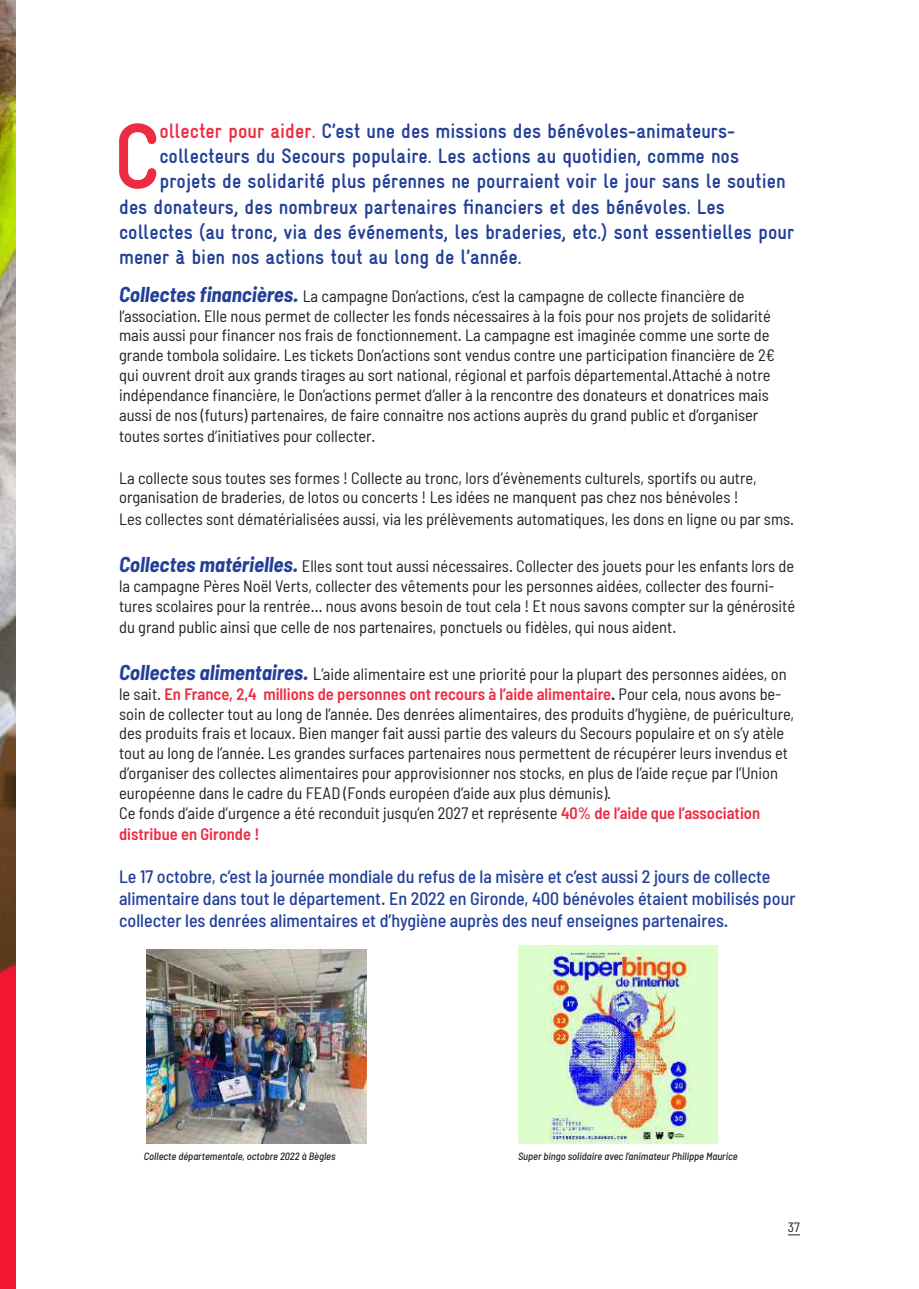
<style>
.page{position:relative;width:919px;height:1289px;background:#fff}
.page>*{position:absolute;margin:0;border:0;box-sizing:border-box;transform-origin:0 0}
.t1{font:700 93.3px "Gravur Condensed Pro";color:#ed2c41}
.t2{font:700 21px "Gravur Condensed Pro";color:#223f99}
.t3{font:500 semi-condensed 18px/21.6px "Barlow";color:#223f99}
.t4{font:semi-condensed 16.5px/19.8px "Barlow";color:#231f20}
.t5{font:600 semi-condensed 16.5px "Barlow";color:#ed2c41}
.t6{font:semi-condensed 13.5px "Barlow";color:#231f20}
.t7{font:italic 500 semi-condensed 10.5px "Barlow";color:#231f20}
.s1{color:#ed2c41}
.s2{font-weight:700;font-style:italic;font-size:21px;color:#223f99}
.s3{font-size:18px}
.s4{font-weight:600;color:#ed2c41}
.s5{font-weight:600}
</style>
<div class="page">
<img style="left:147px;top:949px;width:219px;height:194px">
<img style="left:518px;top:945px;width:200px;height:197px">
<img style="left:0;top:0;width:15px;height:1288px">
<h1 class="t1" style="left:113px;top:105px;width:48px">C</h1>
<p class="t2" style="left:159px;top:119px;width:577px"><span class="s1">ollecter pour aider.</span> C’est une des missions des bénévoles-animateurs-</p>
<p class="t2" style="left:159px;top:144px;width:581px">collecteurs du Secours populaire. Les actions au quotidien, comme nos</p>
<p class="t2" style="left:159px;top:170px;width:627px">projets de solidarité plus pérennes ne pourraient voir le jour sans le soutien</p>
<p class="t2" style="left:119px;top:195px;width:607px">des donateurs, des nombreux partenaires financiers et des bénévoles. Les</p>
<p class="t2" style="left:119px;top:220px;width:676px">collectes (au tronc, via des événements, les braderies, etc.) sont essentielles pour</p>
<p class="t2" style="left:119px;top:245px;width:404px">mener à bien nos actions tout au long de l’année.</p>
<p class="t4" style="left:119px;top:285px;width:657px"><span class="s2">Collectes financières.</span> La campagne Don’actions, c’est la campagne de collecte financière de l’association. Elle nous permet de collecter les fonds nécessaires à la fois pour nos projets de solidarité mais aussi pour financer nos frais de fonctionnement. La campagne est imaginée comme une sorte de grande tombola solidaire. Les tickets Don’actions sont vendus contre une participation financière de 2€ qui ouvrent droit aux grands tirages au sort national, régional et parfois départemental.Attaché à notre indépendance financière, le Don’actions permet d’aller à la rencontre des donateurs et donatrices mais aussi de nos (futurs) partenaires, de faire connaitre nos actions auprès du grand public et d’organiser</p>
<p class="t4" style="left:119px;top:426px;width:258px">toutes sortes d’initiatives pour collecter.</p>
<p class="t4" style="left:119px;top:467px;width:639px">La collecte sous toutes ses formes ! Collecte au tronc, lors d’évènements culturels, sportifs ou autre, organisation de braderies, de lotos ou concerts ! Les idées ne manquent pas chez nos bénévoles !</p>
<p class="t4" style="left:119px;top:509px;width:676px">Les collectes sont dématérialisées aussi, via les prélèvements automatiques, les dons en ligne ou par sms.</p>
<p class="t4" style="left:119px;top:555px;width:677px"><span class="s2">Collectes matérielles.</span> Elles sont tout aussi nécessaires. Collecter des jouets pour les enfants lors de la campagne Pères Noël Verts, collecter des vêtements pour les personnes aidées, collecter des fourni&shy;tures scolaires pour la rentrée… nous avons besoin de tout cela ! Et nous savons compter sur la générosité</p>
<p class="t4" style="left:119px;top:617px;width:558px">du grand public ainsi que celle de nos partenaires, ponctuels ou fidèles, qui nous aident.</p>
<p class="t4" style="left:119px;top:663px;width:676px"><span class="s2">Collectes alimentaires.</span> <span class="s3">L</span>’aide alimentaire est une priorité pour la plupart des personnes aidées, on le sait. <span class="s4">En France, 2,4 millions de personnes ont recours à l’aide alimentaire</span><span class="s5">.</span> Pour cela, nous avons be&shy;soin de collecter tout au long de l’année. Des denrées alimentaires, des produits d’hygiène, de puériculture, des produits frais et locaux. Bien manger fait aussi partie des valeurs du Secours populaire et on s’y atèle tout au long de l’année. Les grandes surfaces partenaires nous permettent de récupérer leurs invendus et d’organiser des collectes alimentaires pour approvisionner nos stocks, en plus de l’aide reçue par l’Union européenne dans le cadre du FEAD (Fonds européen d’aide aux plus démunis).<br>Ce fonds d’aide d’urgence a été reconduit jusqu’en 2027 et représente <span class="s4">40% de l’aide que l’association</span></p>
<p class="t5" style="left:119px;top:824px;width:142px">distribue en Gironde !</p>
<p class="t3" style="left:119px;top:865px;width:677px">Le 17 octobre, c’est la journée mondiale du refus de la misère et c’est aussi 2 jours de collecte alimentaire dans tout le département. En 2022 en Gironde, 400 bénévoles étaient mobilisés pour collecter les denrées alimentaires et d’hygiène auprès des neuf enseignes partenaires.</p>
<p class="t7" style="left:144px;top:1149px;width:193px">Collecte départementale, octobre 2022 à Bègles</p>
<p class="t7" style="left:518px;top:1149px;width:221px">Super bingo solidaire avec l’animateur Philippe Maurice</p>
<p class="t6" style="left:787px;top:1218px;width:13px">37</p>
</div>
